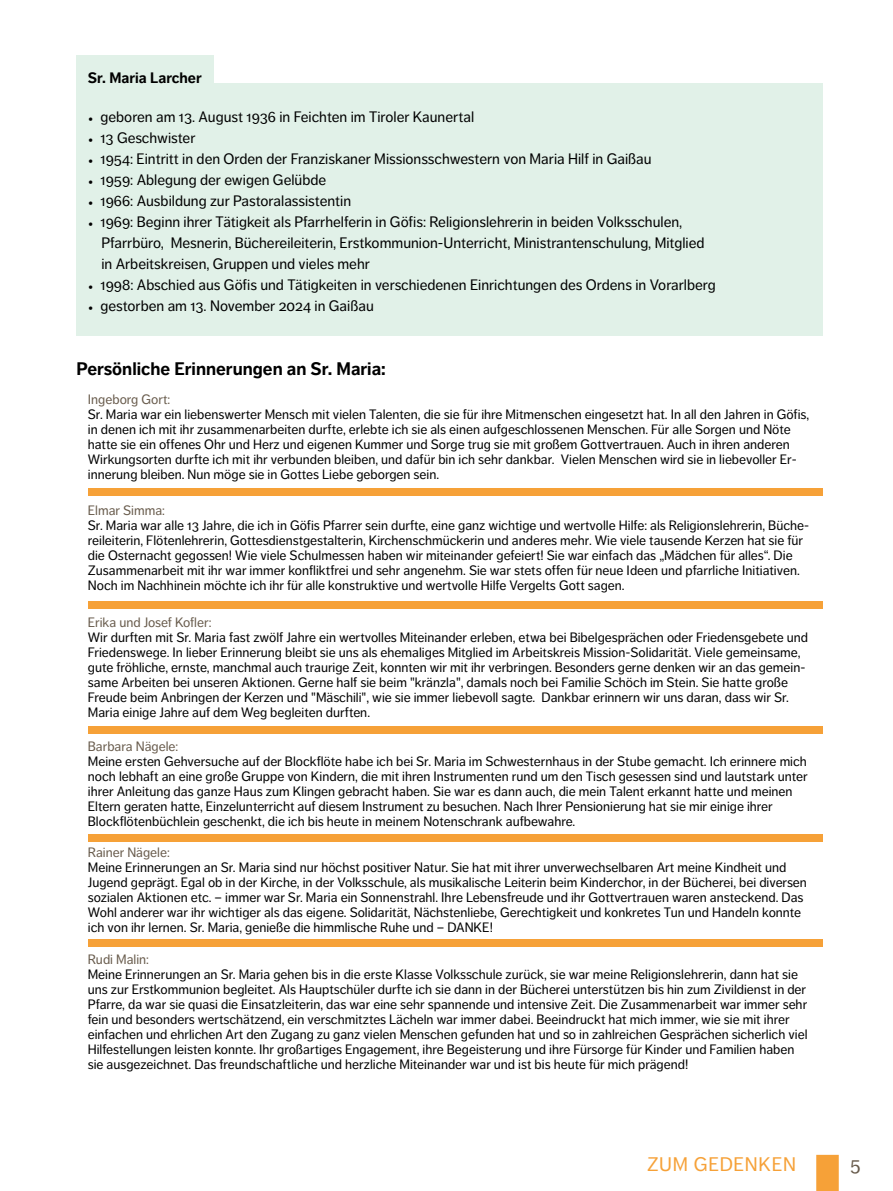
<style>
.page{position:relative;width:893px;height:1191px;background:#fff}
.page>*{position:absolute;margin:0;border:0;box-sizing:border-box;transform-origin:0 0}
.t1{font:19.5px "Dagny Pro";letter-spacing:.035em;color:#f6a138}
.t2{font:19.5px "Dagny Pro";color:#685b4c}
.t3{font:700 18px "Dagny Pro";color:#000}
.t4{font:15px/21px "Dagny Pro";color:#000}
.t5{font:700 15px "Dagny Pro";color:#000}
.t6{font:13.5px/15px "Dagny Pro";color:#000}
.t7{font:13.5px "Dagny Pro";color:#685b4c}
.s1{font-family:"Arno Pro"}
</style>
<div class="page">
<div style="left:816px;top:1154px;width:23px;height:37px;background:#f6a138"></div>
<div style="left:76px;top:55px;width:747px;height:281px;background:#e1f1e8"></div>
<div style="left:88px;top:488px;width:735px;height:7px;background:#f6a138"></div>
<div style="left:88px;top:601px;width:735px;height:7px;background:#f6a138"></div>
<div style="left:88px;top:726px;width:735px;height:7px;background:#f6a138"></div>
<div style="left:88px;top:834px;width:735px;height:7px;background:#f6a138"></div>
<div style="left:88px;top:939px;width:735px;height:7px;background:#f6a138"></div>
<div style="left:215px;top:41px;width:621px;height:42px;background:#fff"></div>
<p class="t5" style="left:88px;top:69px;width:115px">Sr. Maria Larcher</p>
<p class="t4" style="left:88px;top:106px;width:388px"><span class="s1">•</span> geboren am 13. August 1936 in Feichten im Tiroler Kaunertal</p>
<p class="t4" style="left:88px;top:127px;width:109px"><span class="s1">•</span> 13 Geschwister</p>
<p class="t4" style="left:88px;top:148px;width:565px"><span class="s1">•</span> 1954: Eintritt in den Orden der Franziskaner Missionsschwestern von Maria Hilf in Gaißau</p>
<p class="t4" style="left:88px;top:169px;width:240px"><span class="s1">•</span> 1959: Ablegung der ewigen Gelübde</p>
<p class="t4" style="left:88px;top:190px;width:265px"><span class="s1">•</span> 1966: Ausbildung zur Pastoralassistentin</p>
<p class="t4" style="left:101px;top:211px;width:605px;text-indent:-14px"><span class="s1">•</span> 1969: Beginn ihrer Tätigkeit als Pfarrhelferin in Göfis: Religionslehrerin in beiden Volksschulen,<br>Pfarrbüro, Mesnerin, Büchereileiterin, Erstkommunion-Unterricht, Ministrantenschulung, Mitglied in Arbeitskreisen, Gruppen und vieles mehr</p>
<p class="t4" style="left:88px;top:274px;width:629px"><span class="s1">•</span> 1998: Abschied aus Göfis und Tätigkeiten in verschiedenen Einrichtungen des Ordens in Vorarlberg</p>
<p class="t4" style="left:88px;top:295px;width:287px"><span class="s1">•</span> gestorben am 13. November 2024 in Gaißau</p>
<h2 class="t3" style="left:76px;top:358px;width:311px">Persönliche Erinnerungen an Sr. Maria:</h2>
<p class="t7" style="left:88px;top:391px;width:84px">Ingeborg Gort:</p>
<p class="t6" style="left:88px;top:406px;width:723px">Sr. Maria war ein liebenswerter Mensch mit vielen Talenten, die sie für ihre Mitmenschen eingesetzt hat. In all den Jahren in Göfis, in denen ich mit ihr zusammenarbeiten durfte, erlebte ich sie als einen aufgeschlossenen Menschen. Für alle Sorgen und Nöte hatte sie ein offenes Ohr und Herz und eigenen Kummer und Sorge trug sie mit großem Gottvertrauen. Auch in ihren anderen Wirkungsorten durfte ich mit ihr verbunden bleiben, und dafür bin ich sehr dankbar. Vielen Menschen wird sie in liebevoller Er&shy;innerung bleiben. Nun möge sie in Gottes Liebe geborgen sein.</p>
<p class="t7" style="left:88px;top:502px;width:79px">Elmar Simma:</p>
<p class="t6" style="left:88px;top:518px;width:723px">Sr. Maria war alle 13 Jahre, die ich in Göfis Pfarrer sein durfte, eine ganz wichtige und wertvolle Hilfe: als Religionslehrerin, Büche&shy;reileiterin, Flötenlehrerin, Gottesdienstgestalterin, Kirchenschmückerin und anderes mehr. Wie viele tausende Kerzen hat sie für die Osternacht gegossen! Wie viele Schulmessen haben wir miteinander gefeiert! Sie war einfach das „Mädchen für alles“. Die Zusammenarbeit mit ihr war immer konfliktfrei und sehr angenehm. Sie war stets offen für neue Ideen und pfarrliche Initiativen.<br>Noch im Nachhinein möchte ich ihr für alle konstruktive und wertvolle Hilfe Vergelts Gott sagen.</p>
<p class="t7" style="left:88px;top:614px;width:125px">Erika und Josef Kofler:</p>
<p class="t6" style="left:88px;top:629px;width:722px">Wir durften mit Sr. Maria fast zwölf Jahre ein wertvolles Miteinander erleben, etwa bei Bibelgesprächen oder Friedensgebete und Friedenswege. In lieber Erinnerung bleibt sie uns als ehemaliges Mitglied im Arbeitskreis Mission-Solidarität. Viele gemeinsame, gute fröhliche, ernste, manchmal auch traurige Zeit, konnten wir mit ihr verbringen. Besonders gerne denken wir an das gemein&shy;same Arbeiten bei unseren Aktionen. Gerne half sie beim "kränzla", damals noch bei Familie Schöch im Stein. Sie hatte große Freude beim Anbringen der Kerzen und "Mäschili", wie sie immer liebevoll sagte. Dankbar erinnern wir uns daran, dass wir Sr.<br>Maria einige Jahre auf dem Weg begleiten durften.</p>
<p class="t7" style="left:88px;top:738px;width:92px">Barbara Nägele:</p>
<p class="t6" style="left:88px;top:753px;width:721px">Meine ersten Gehversuche auf der Blockflöte habe ich bei Sr. Maria im Schwesternhaus in der Stube gemacht. Ich erinnere mich noch lebhaft an eine große Gruppe von Kindern, die mit ihren Instrumenten rund um den Tisch gesessen sind und lautstark unter ihrer Anleitung das ganze Haus zum Klingen gebracht haben. Sie war es dann auch, die mein Talent erkannt hatte und meinen Eltern geraten hatte, Einzelunterricht auf diesem Instrument zu besuchen. Nach Ihrer Pensionierung hat sie mir einige ihrer Blockflötenbüchlein geschenkt, die ich bis heute in meinem Notenschrank aufbewahre.</p>
<p class="t7" style="left:88px;top:844px;width:83px">Rainer Nägele:</p>
<p class="t6" style="left:88px;top:860px;width:721px">Meine Erinnerungen an Sr. Maria sind nur höchst positiver Natur. Sie hat mit ihrer unverwechselbaren Art meine Kindheit und Jugend geprägt. Egal ob in der Kirche, in der Volksschule, als musikalische Leiterin beim Kinderchor, in der Bücherei, bei diversen sozialen Aktionen etc. – immer war Sr. Maria ein Sonnenstrahl. Ihre Lebensfreude und ihr Gottvertrauen waren ansteckend. Das Wohl anderer war ihr wichtiger als das eigene. Solidarität, Nächstenliebe, Gerechtigkeit und konkretes Tun und Handeln konnte ich von ihr lernen. Sr. Maria, genieße die himmlische Ruhe und – DANKE!</p>
<p class="t7" style="left:88px;top:951px;width:63px">Rudi Malin:</p>
<p class="t6" style="left:88px;top:966px;width:721px">Meine Erinnerungen an Sr. Maria gehen bis in die erste Klasse Volksschule zurück, sie war meine Religionslehrerin, dann hat sie uns zur Erstkommunion begleitet. Als Hauptschüler durfte ich sie dann in der Bücherei unterstützen bis hin zum Zivildienst in der Pfarre, da war sie quasi die Einsatzleiterin, das war eine sehr spannende und intensive Zeit. Die Zusammenarbeit war immer sehr fein und besonders wertschätzend, ein verschmitztes Lächeln war immer dabei. Beeindruckt hat mich immer, wie sie mit ihrer einfachen und ehrlichen Art den Zugang zu ganz vielen Menschen gefunden hat und so in zahlreichen Gesprächen sicherlich viel Hilfestellungen leisten konnte. Ihr großartiges Engagement, ihre Begeisterung und ihre Fürsorge für Kinder und Familien haben sie ausgezeichnet. Das freundschaftliche und herzliche Miteinander war und ist bis heute für mich prägend!</p>
<h1 class="t1" style="left:647px;top:1152px;width:150px">ZUM GEDENKEN</h1>
<h1 class="t2" style="left:850px;top:1152px;width:12px">5</h1>
</div>
